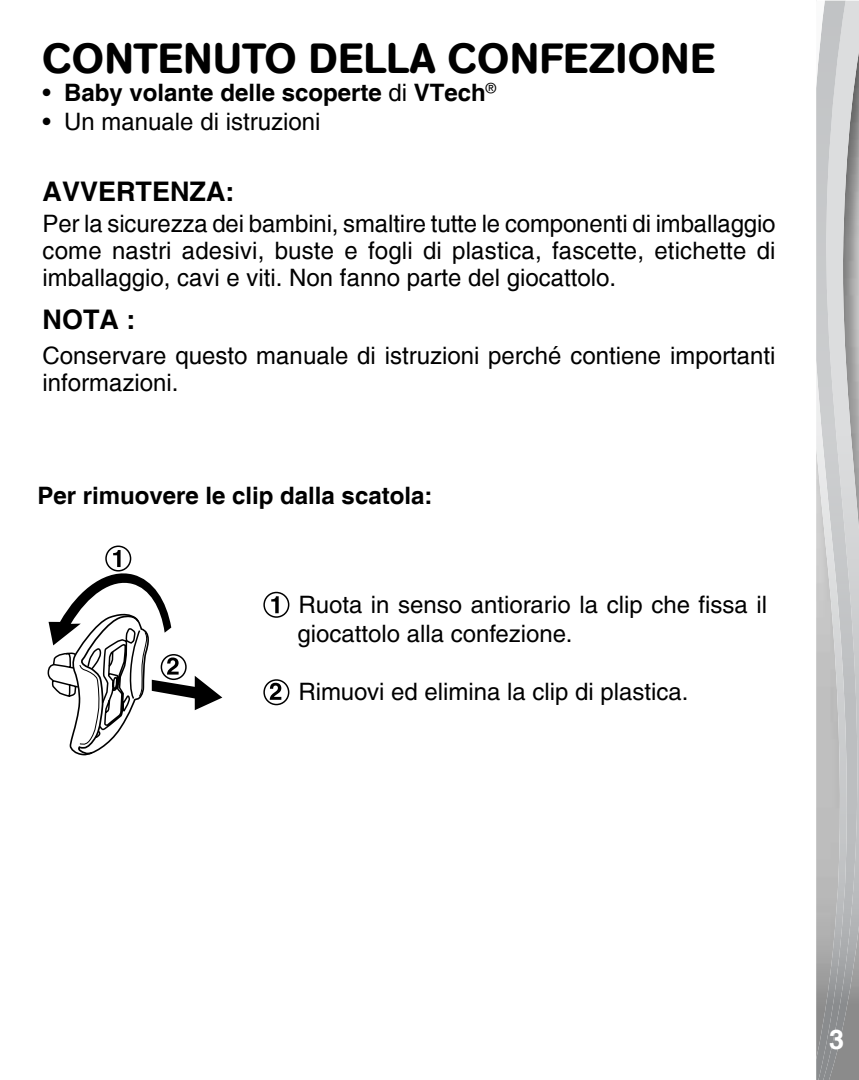
<style>
.page{position:relative;width:859px;height:1080px;background:#fff}
.page>*{position:absolute;margin:0;border:0;box-sizing:border-box;transform-origin:0 0}
.t1{font:500 42px "AG Book Rounded";letter-spacing:.02em;color:#000}
.t2{font:700 27px "Helvetica";color:#000}
.t3{font:700 27px "Helvetica";color:#fff}
.t4{font:24px/27px "Helvetica";color:#000;text-align:justify}
.t5{font:500 24px/28.8px "Helvetica";color:#000}
.t6{font:700 24px "Helvetica";color:#000}
.s1{font-weight:400}
</style>
<div class="page">
<img style="left:849px;top:1px;width:10px;height:1079px">
<img style="left:816px;top:1px;width:33px;height:1079px">
<div style="left:105px;top:546px;width:26px;height:26px;border:2px solid #000;border-radius:50%"></div>
<svg style="left:48px;top:550px;width:174px;height:206px"></svg>
<div style="left:161px;top:654px;width:26px;height:26px;border:2px solid #000;border-radius:50%"></div>
<div style="left:263px;top:592px;width:26px;height:26px;border:2px solid #000;border-radius:50%"></div>
<svg style="left:271px;top:596px;width:8px;height:17px"></svg>
<svg style="left:270px;top:683px;width:11px;height:17px"></svg>
<div style="left:263px;top:679px;width:26px;height:26px;border:2px solid #000;border-radius:50%"></div>
<h1 class="t1" style="left:43px;top:33px;width:674px">CONTENUTO DELLA CONFEZIONE</h1>
<p class="t6" style="left:43px;top:78px;width:455px"><span class="s1">•</span> Baby volante delle scoperte <span class="s1">di</span> VTech<sup>®</sup></p>
<p class="t4" style="left:43px;top:108px;width:279px">• Un manuale di istruzioni</p>
<p class="t2" style="left:43px;top:175px;width:193px">AVVERTENZA:</p>
<p class="t4" style="left:43px;top:210px;width:735px">Per la sicurezza dei bambini, smaltire tutte le componenti di imballaggio come nastri adesivi, buste e fogli di plastica, fascette, etichette di imballaggio, cavi e viti. Non fanno parte del giocattolo.</p>
<p class="t2" style="left:43px;top:303px;width:94px">NOTA :</p>
<p class="t4" style="left:43px;top:343px;width:734px">Conservare questo manuale di istruzioni perché contiene importanti informazioni.</p>
<p class="t6" style="left:37px;top:481px;width:396px">Per rimuovere le clip dalla scatola:</p>
<p class="t5" style="left:297px;top:590px;width:471px">Ruota in senso antiorario la clip che fissa il giocattolo alla confezione.</p>
<p class="t5" style="left:298px;top:677px;width:392px">Rimuovi ed elimina la clip di plastica.</p>
<p class="t3" style="left:829px;top:1023px;width:17px">3</p>
</div>
